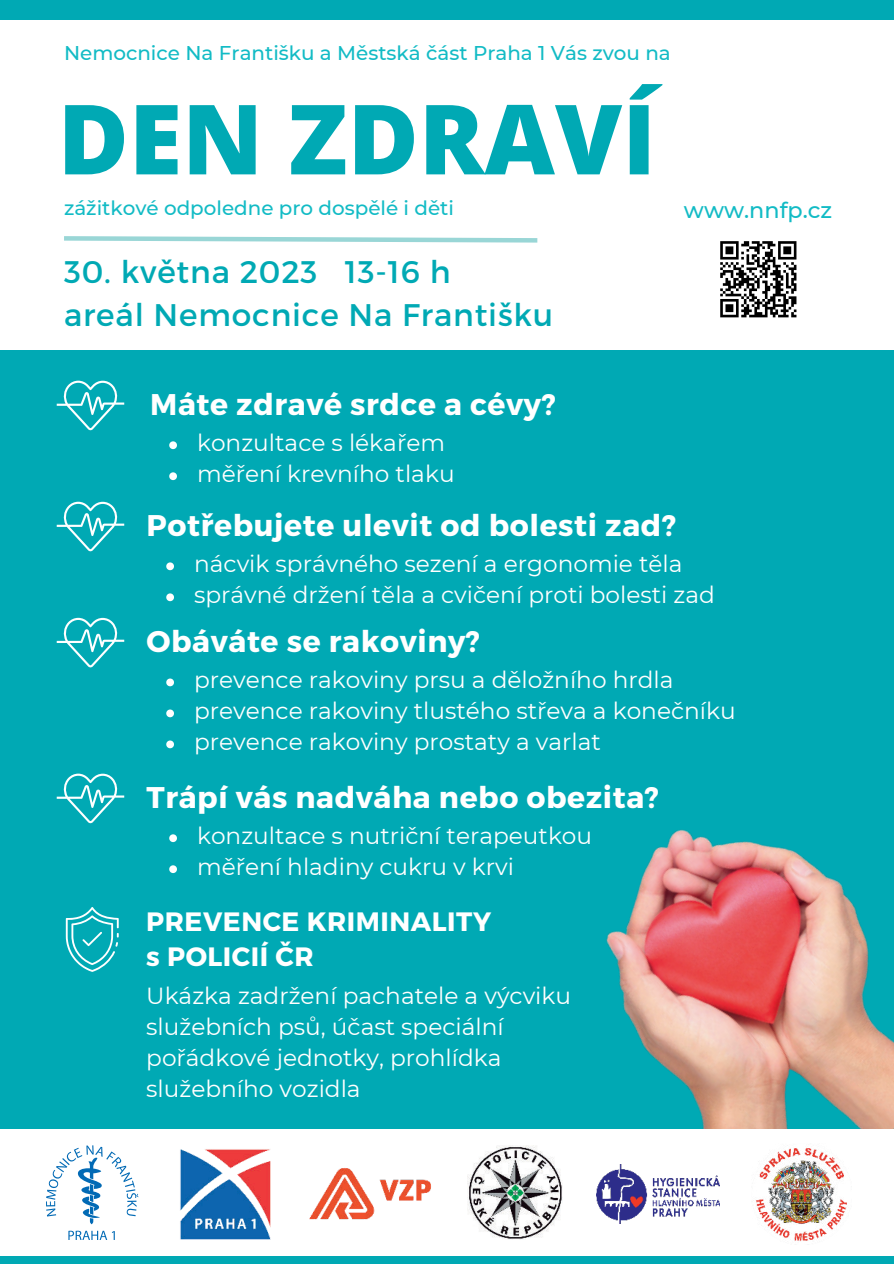
<style>
.page{position:relative;width:894px;height:1264px;background:#fff}
.page>*{position:absolute;margin:0;border:0;box-sizing:border-box;transform-origin:0 0}
.t1{font:800 96.9px "Open Sans";color:#00a9b4}
.t2{font:31.2px/43.2px "Montserrat";letter-spacing:.025em;color:#00a9b4}
.t3{font:700 29.85px "Montserrat";letter-spacing:.02em;color:#fff}
.t4{font:700 26.55px/35.4px "Montserrat";letter-spacing:.02em;color:#fff}
.t5{font:23.25px/30.9px "Montserrat";color:#fff}
.t6{font:500 22.35px "Montserrat";color:#12bbc5}
.t7{font:500 19.95px "Montserrat";color:#12bbc5}
</style>
<div class="page">
<div style="left:0;top:0;width:893px;height:1263px;background:#00a9b4"></div>
<img style="left:606px;top:829px;width:287px;height:300px">
<div style="left:0;top:1129px;width:893px;height:126px;background:#fff"></div>
<svg style="left:57px;top:380px;width:67px;height:50px"></svg>
<svg style="left:57px;top:501px;width:67px;height:50px"></svg>
<svg style="left:57px;top:618px;width:67px;height:49px"></svg>
<svg style="left:66px;top:907px;width:53px;height:64px"></svg>
<div style="left:0;top:21px;width:893px;height:329px;background:#fff"></div>
<svg style="left:64px;top:236px;width:474px;height:7px"></svg>
<svg style="left:57px;top:773px;width:67px;height:50px"></svg>
<svg style="left:68px;top:1230px;width:47px;height:9px"></svg>
<svg style="left:46px;top:1145px;width:92px;height:79px"></svg>
<img style="left:180px;top:1149px;width:91px;height:91px">
<img style="left:309px;top:1168px;width:122px;height:52px">
<svg style="left:720px;top:241px;width:77px;height:77px"></svg>
<img style="left:596px;top:1164px;width:122px;height:58px">
<img style="left:467px;top:1145px;width:95px;height:94px">
<img style="left:756px;top:1148px;width:91px;height:94px">
<svg style="left:169px;top:441px;width:8px;height:8px"></svg>
<svg style="left:169px;top:472px;width:8px;height:8px"></svg>
<svg style="left:166px;top:562px;width:8px;height:8px"></svg>
<svg style="left:166px;top:593px;width:8px;height:8px"></svg>
<svg style="left:169px;top:834px;width:8px;height:8px"></svg>
<svg style="left:169px;top:865px;width:8px;height:8px"></svg>
<svg style="left:166px;top:678px;width:8px;height:8px"></svg>
<svg style="left:166px;top:709px;width:8px;height:8px"></svg>
<svg style="left:166px;top:740px;width:8px;height:8px"></svg>
<p class="t7" style="left:64px;top:39px;width:608px">Nemocnice Na Františku a Městská část Praha 1 Vás zvou na</p>
<h1 class="t1" style="left:58px;top:65px;width:599px">DEN ZDRAVÍ</h1>
<p class="t7" style="left:64px;top:194px;width:391px">zážitkové odpoledne pro dospělé i děti</p>
<p class="t6" style="left:683px;top:195px;width:150px">www.nnfp.cz</p>
<h2 class="t2" style="left:64px;top:250px;width:490px">30. května 2023 13-16 h<br>areál Nemocnice Na Františku</h2>
<p class="t3" style="left:150px;top:386px;width:407px">Máte zdravé srdce a cévy?</p>
<p class="t5" style="left:197px;top:426px;width:259px">konzultace s lékařem měření krevního tlaku</p>
<p class="t3" style="left:146px;top:507px;width:531px">Potřebujete ulevit od bolesti zad?</p>
<p class="t5" style="left:194px;top:547px;width:522px">nácvik správného sezení a ergonomie těla správné držení těla a cvičení proti bolesti zad</p>
<p class="t3" style="left:146px;top:623px;width:335px">Obáváte se rakoviny?</p>
<p class="t5" style="left:194px;top:663px;width:543px">prevence rakoviny prsu a děložního hrdla prevence rakoviny tlustého střeva a konečníku prevence rakoviny prostaty a varlat</p>
<p class="t3" style="left:146px;top:779px;width:514px">Trápí vás nadváha nebo obezita?</p>
<p class="t5" style="left:197px;top:819px;width:396px">konzultace s nutriční terapeutkou měření hladiny cukru v krvi</p>
<p class="t4" style="left:146px;top:904px;width:346px">PREVENCE KRIMINALITY s POLICIÍ ČR</p>
<p class="t5" style="left:146px;top:979px;width:426px">Ukázka zadržení pachatele a výcviku služebních psů, účast speciální pořádkové jednotky, prohlídka služebního vozidla</p>
</div>
